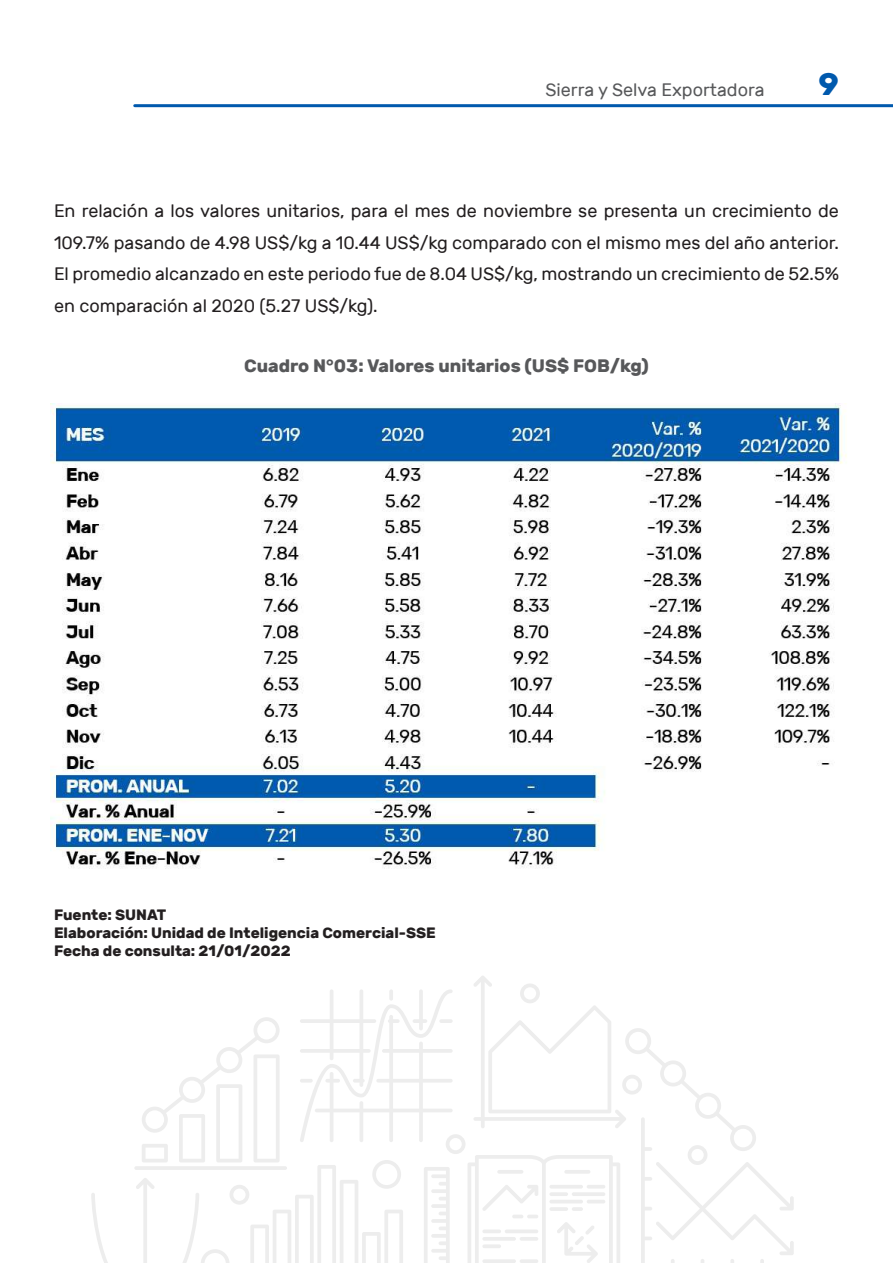
<style>
.page{position:relative;width:893px;height:1263px;background:#fff}
.page>*{position:absolute;margin:0;border:0;box-sizing:border-box;transform-origin:0 0}
.t1{font:700 31.5px "Rubik";color:#0059ad}
.t2{font:18px/31.5px "Rubik";color:#231f20;text-align:justify}
.t3{font:700 18px "Rubik";color:#57585a}
.t4{font:18px "Rubik";color:#57585a}
.t5{font:700 15px/18px "Rubik";color:#231f20}
</style>
<div class="page">
<hr style="left:135px;top:104px;width:758px;height:3px;background:#0059ad">
<svg style="left:91px;top:976px;width:703px;height:287px"></svg>
<img style="left:50px;top:404px;width:797px;height:465px">
<p class="t4" style="left:545px;top:79px;width:221px">Sierra y Selva Exportadora</p>
<h1 class="t1" style="left:819px;top:66px;width:22px">9</h1>
<p class="t2" style="left:54px;top:196px;width:786px">En relación a los valores unitarios, para el mes de noviembre se presenta un crecimiento de 109.7% pasando de 4.98 US$/kg a 10.44 US$/kg comparado con el mismo mes del año anterior.<br>El promedio alcanzado en este periodo fue de 8.04 US$/kg, mostrando un crecimiento de 52.5% en comparación al 2020 (5.27 US$/kg).</p>
<p class="t3" style="left:244px;top:355px;width:406px">Cuadro N°03: Valores unitarios (US$ FOB/kg)</p>
<p class="t5" style="left:54px;top:906px;width:383px">Fuente: SUNAT<br>Elaboración: Unidad de Inteligencia Comercial-SSE<br>Fecha de consulta: 21/01/2022</p>
</div>
